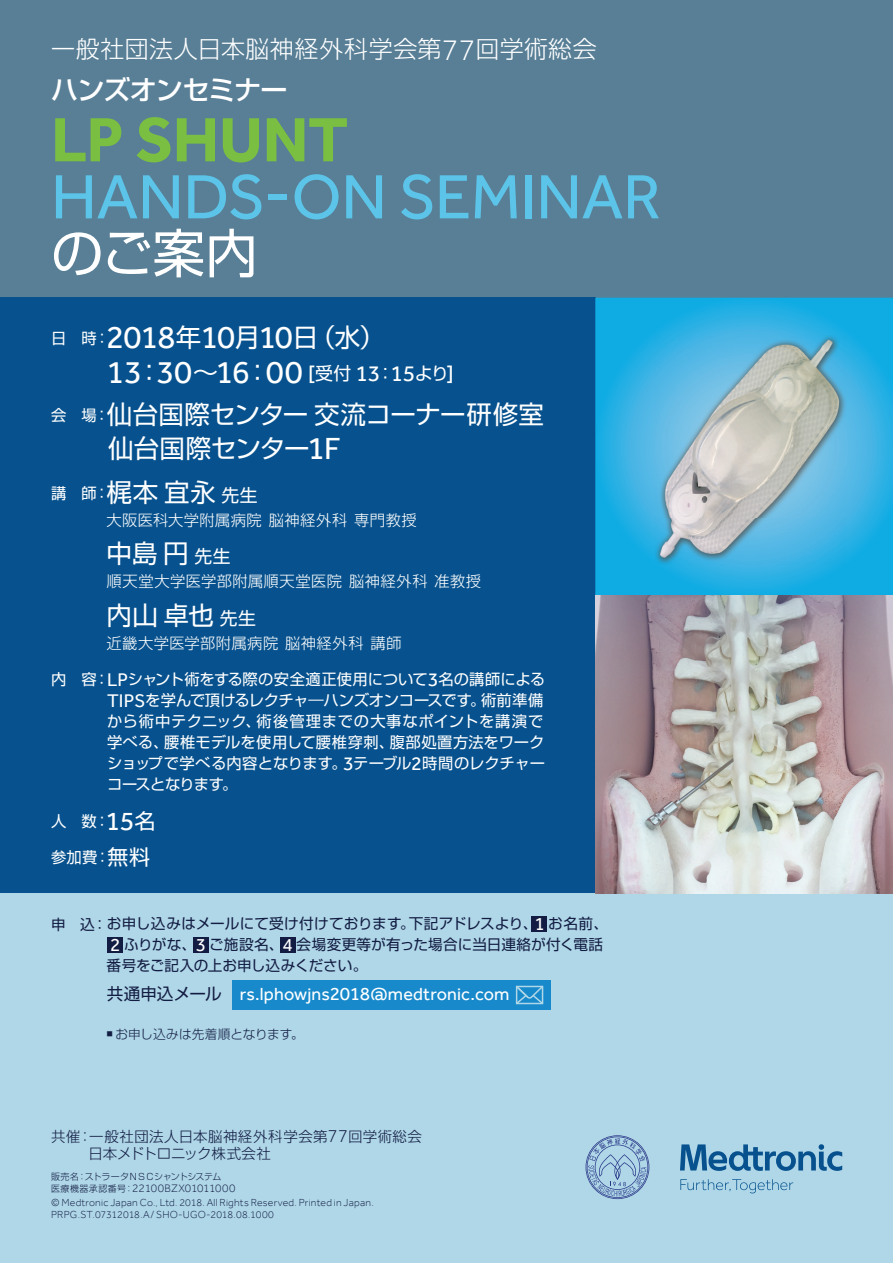
<style>
.page{position:relative;width:893px;height:1263px;background:#fff}
.page>*{position:absolute;margin:0;border:0;box-sizing:border-box;transform-origin:0 0}
.t1{font:64.5px "Effra";letter-spacing:-.005em;color:#5cc4e8}
.t2{font:700 64.5px "Effra";letter-spacing:-.01em;color:#7abe42}
.t3{font:52.5px "Shin Go Pro";color:#fff}
.t4{font:33.15px/34.5px "Effra";letter-spacing:-.03em;color:#fff}
.t5{font:500 27px "Shin Go Pro";letter-spacing:-.03em;color:#fff}
.t6{font:25.5px/34.5px "Shin Go Pro";letter-spacing:.005em;color:#fff}
.t7{font:300 24px "Shin Go Pro";letter-spacing:.02em;color:#fff}
.t8{font:18px "Effra";letter-spacing:.01em;color:#fff}
.t9{font:15.3px/21px "Shin Go Pro";letter-spacing:-.005em;color:#fff;text-align:justify}
.t10{font:300 15.3px/27px "Shin Go Pro";letter-spacing:.025em;color:#fff}
.t11{font:14.7px/21px "Shin Go Pro";letter-spacing:.005em;color:#131c42}
.t12{font:300 14.55px/17.4px "Shin Go Pro";letter-spacing:.025em;color:#131c42}
.t13{font:300 12.6px "Shin Go Pro";letter-spacing:.01em;color:#131c42}
.t14{font:300 11.7px "Effra";letter-spacing:-.015em;color:#131c42}
.t15{font:300 10.5px/12px "Effra";letter-spacing:.02em;color:#131c42}
.t16{font:300 9px "Shin Go Pro";letter-spacing:-.045em;color:#131c42}
.s1{font-family:"Effra";font-size:31.2px}
.s2{font-family:"Shin Go Pro";font-size:15.3px}
.s3{font-family:"Shin Go Pro";font-size:25.5px}
.s4{font-size:21.9px}
.s5{font-family:"Shin Go Pro";font-size:17.85px}
.s6{font-size:23.25px}
.s7{font-size:15.3px}
.s8{font-family:"Effra";font-size:33.15px}
.s9{font-family:"Effra";font-size:31.35px}
.s10{font-weight:400}
.s11{font-weight:400;font-size:25.5px}
.s12{font-weight:400;font-size:17.85px}
.s13{font-size:17.85px}
.s14{font-family:"Effra";font-size:18.75px}
.s15{font-family:"Effra";font-size:19.95px}
.s16{font-family:"Effra";font-size:27.3px}
.s17{font-size:21px}
.s18{font-family:"Effra";font-size:19.05px;color:#fff}
.s19{font-family:"Shin Go Pro";font-size:16.65px;color:#131c42}
.s20{font-size:19.05px}
.s21{font-family:"Shin Go Pro";font-size:9px}
.s22{font-size:11.1px}
</style>
<div class="page">
<div style="left:0;top:0;width:893px;height:298px;background:#587f96"></div>
<div style="left:0;top:893px;width:893px;height:370px;background:#afd7e8"></div>
<div style="left:0;top:298px;width:595px;height:595px;background:#07528e"></div>
<svg style="left:595px;top:298px;width:298px;height:297px;background:#23afe3"></svg>
<img style="left:595px;top:595px;width:298px;height:298px">
<img style="left:655px;top:335px;width:191px;height:230px">
<svg style="left:680px;top:1144px;width:162px;height:49px"></svg>
<div style="left:232px;top:980px;width:318px;height:30px;background:#1889cb"></div>
<div style="left:531px;top:916px;width:16px;height:15px;background:#131c42"></div>
<div style="left:107px;top:937px;width:16px;height:16px;background:#131c42"></div>
<div style="left:193px;top:937px;width:16px;height:16px;background:#131c42"></div>
<div style="left:280px;top:937px;width:16px;height:16px;background:#131c42"></div>
<svg style="left:515px;top:985px;width:29px;height:20px"></svg>
<svg style="left:586px;top:1135px;width:63px;height:64px"></svg>
<h3 class="t7" style="left:51px;top:30px;width:547px">一般社団法人日本脳神経外科学会第<span class="s1">77</span>回学術総会</h3>
<h3 class="t5" style="left:51px;top:68px;width:238px">ハンズオンセミナー</h3>
<h1 class="t2" style="left:51px;top:101px;width:299px">LP SHUNT</h1>
<h1 class="t1" style="left:51px;top:159px;width:612px">HANDS-ON SEMINAR</h1>
<h2 class="t3" style="left:51px;top:210px;width:208px">のご案内</h2>
<h3 class="t4" style="left:107px;top:319px;width:349px;text-indent:-56px"><span class="s2">日　時：</span>2018<span class="s3">年</span>10<span class="s3">月</span>10<span class="s3">日（水）<br></span>13<span class="s3">：</span>30<span class="s3">～</span>16<span class="s3">：</span>00 <span class="s4">[</span><span class="s5">受付</span> <span class="s6">13</span><span class="s5">：</span><span class="s6">15</span><span class="s5">より</span><span class="s4">]</span></h3>
<h3 class="t6" style="left:108px;top:393px;width:437px;text-indent:-57px"><span class="s7">会　場：</span>仙台国際センター交流コーナー研修室仙台国際センター<span class="s8">1</span><span class="s9">F</span></h3>
<p class="t10" style="left:107px;top:477px;width:312px;text-indent:-56px"><span class="s10">講　師：</span><span class="s11">梶本宜永</span><span class="s12">先生<br></span>大阪医科大学附属病院 脳神経外科 専門教授</p>
<h3 class="t6" style="left:107px;top:533px;width:126px">中島円<span class="s13">先生</span></h3>
<p class="t10" style="left:107px;top:566px;width:376px">順天堂大学医学部附属順天堂医院 脳神経外科 准教授</p>
<h3 class="t6" style="left:107px;top:594px;width:151px">内山卓也<span class="s13">先生</span></h3>
<p class="t10" style="left:107px;top:627px;width:297px">近畿大学医学部附属病院 脳神経外科 講師</p>
<p class="t9" style="left:51px;top:666px;width:60px">内　容：</p>
<p class="t9" style="left:107px;top:667px;width:440px"><span class="s14">LP</span>シャント術をする際の安全適正使用について<span class="s15">3</span>名の講師による<span class="s14">TIPS</span>を学んで頂けるレクチャ―ハンズオンコースです。術前準備から術中テクニック、術後管理までの大事なポイントを講演で学べる、腰椎モデルを使用して腰椎穿刺、腹部処置方法をワークショップで学べる内容となります。<span class="s15">3</span>テーブル<span class="s15">2</span>時間のレクチャーコースとなります。</p>
<p class="t9" style="left:51px;top:809px;width:106px">人　数：<span class="s16">15</span><span class="s17">名</span></p>
<p class="t9" style="left:51px;top:845px;width:101px">参加費：<span class="s17">無料</span></p>
<p class="t11" style="left:51px;top:911px;width:558px">申　込：お申し込みはメールにて受け付けております。下記アドレスより、<span class="s18">1</span> お名前、</p>
<p class="t11" style="left:107px;top:932px;width:498px"><span class="s18">2</span> ふりがな、<span class="s18">3</span> ご施設名、<span class="s18">4</span> 会場変更等が有った場合に当日連絡が付く電話番号をご記入の上お申し込みください。</p>
<p class="t8" style="left:107px;top:984px;width:404px"><span class="s19">共通申込メール</span> rs.lphowjns<span class="s20">2018</span>@medtronic.com</p>
<p class="t13" style="left:107px;top:1023px;width:199px"><sup>■</sup> お申し込みは先着順となります。</p>
<p class="t12" style="left:89px;top:1126px;width:335px;text-indent:-37px">共催：一般社団法人日本脳神経外科学会第<span class="s14">77</span>回学術総会日本メドトロニック株式会社</p>
<p class="t16" style="left:51px;top:1169px;width:172px">販売名：ストラータＮＳＣシャントシステム</p>
<p class="t14" style="left:51px;top:1182px;width:186px"><span class="s21">医療機器承認番号：</span>22100<span class="s22">BZX</span>01011000</p>
<p class="t15" style="left:51px;top:1196px;width:324px">© Medtronic Japan Co., Ltd. 2018. All Rights Reserved. Printed in Japan.<br>PRPG.ST.07312018.A/ SHO-UGO-2018.08.1000</p>
</div>
